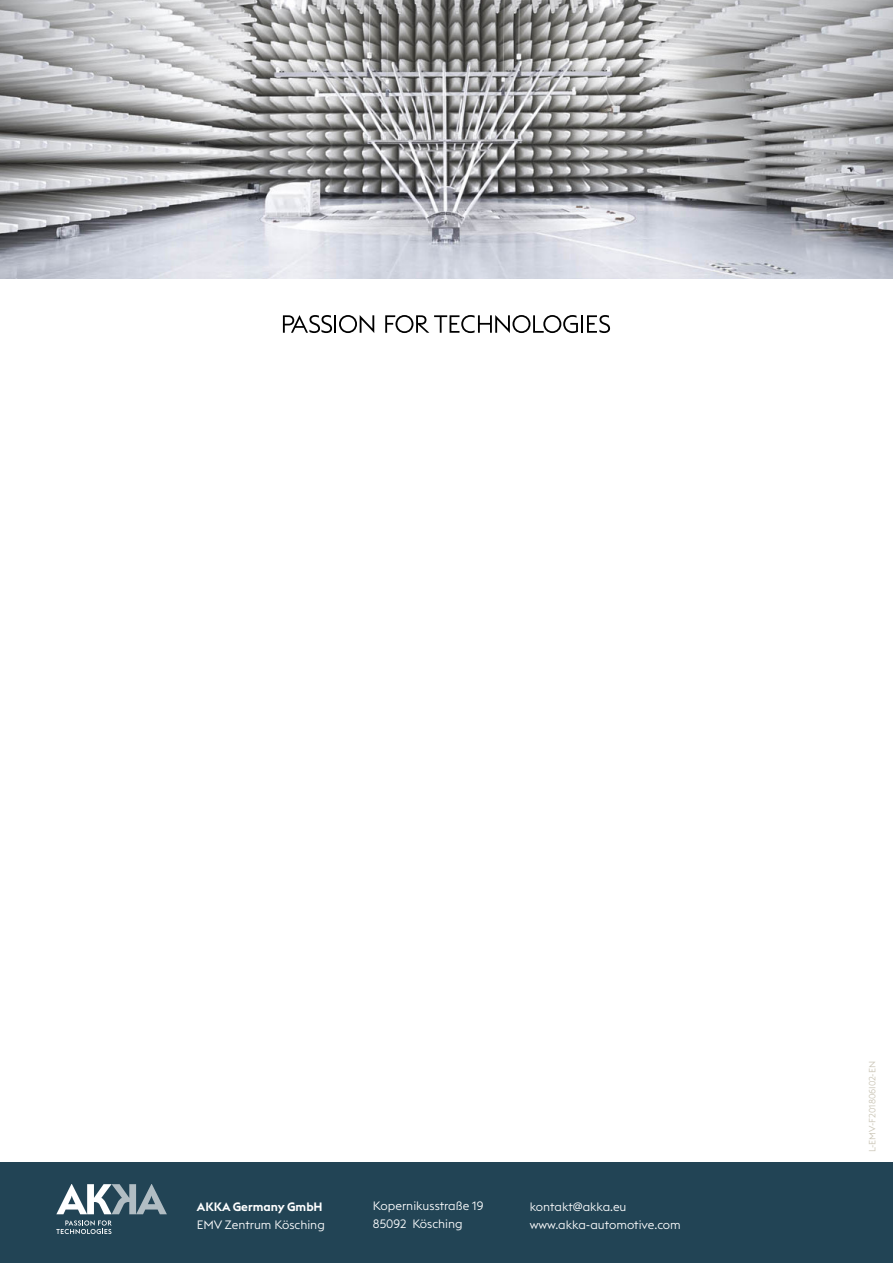
<style>
.page{position:relative;width:893px;height:1263px;background:#fff}
.page>*{position:absolute;margin:0;border:0;box-sizing:border-box;transform-origin:0 0}
.Adress{font:300 12px "Euclid Triangle";color:#fff}
.t1{font:600 12px "Euclid Triangle";color:#fff}
.t2{font:300 9px "Euclid Triangle";color:#c9c4b5}
</style>
<div class="page">
<div style="left:0;top:1162px;width:893px;height:101px;background:#245"></div>
<svg style="left:56px;top:1184px;width:111px;height:30px"></svg>
<svg style="left:56px;top:1220px;width:56px;height:14px"></svg>
<img style="left:0;top:0;width:893px;height:279px">
<svg style="left:283px;top:315px;width:91px;height:18px"></svg>
<svg style="left:385px;top:315px;width:225px;height:18px"></svg>
<p class="t1" style="left:197px;top:1199px;width:127px">AKKA Germany GmbH</p>
<p class="Adress" style="left:197px;top:1217px;width:129px">EMV Zentrum Kösching</p>
<p class="Adress" style="left:373px;top:1198px;width:112px">Kopernikusstraße 19</p>
<p class="Adress" style="left:373px;top:1216px;width:91px">85092 Kösching</p>
<p class="Adress" style="left:530px;top:1199px;width:98px">kontakt@akka.eu</p>
<p class="Adress" style="left:530px;top:1217px;width:153px">www.akka-automotive.com</p>
<p class="t2" style="left:867px;top:1152px;width:93px;rotate:-90deg">L-EMV-F201806I02-EN</p>
</div>
